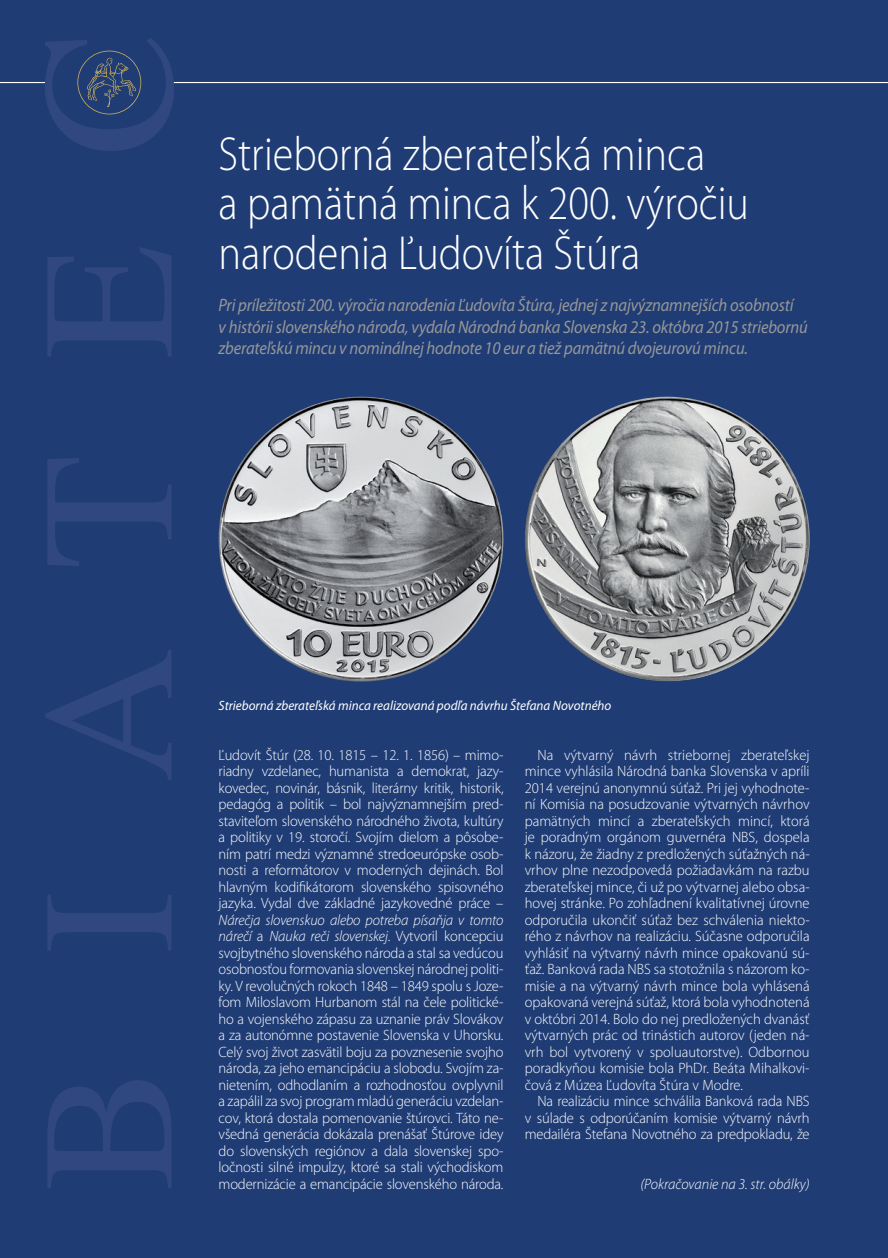
<style>
.page{position:relative;width:888px;height:1258px;background:#1f3c75}
.page>*{position:absolute;margin:0;border:0;box-sizing:border-box;transform-origin:0 0}
.t1{font:300 48px/49.5px "Myriad Pro";color:#fff;scale:.88 1}
.t2{font:italic 18px/21.6px "Myriad Pro";letter-spacing:-.01em;color:#969798;scale:.92 1}
.t3{font:300 15px/16.5px "Myriad Pro";letter-spacing:-.01em;color:#fff;text-align:justify}
.t4{font:italic 300 15px "Myriad Pro";color:#fff}
.t5{font:italic 13.5px "Myriad Pro";color:#fff}
.s1{font-style:italic}
</style>
<div class="page">
<hr style="left:0;top:82px;width:888px;height:1px;background:#fff">
<div style="left:45px;top:53px;width:129px;height:60px;background:#1f3c75;border-radius:50%"></div>
<svg style="left:77px;top:51px;width:64px;height:63px"></svg>
<img style="left:219px;top:397px;width:284px;height:285px;border-radius:142px">
<img style="left:525px;top:397px;width:285px;height:285px;border-radius:142px">
<h1 class="t1" style="left:219px;top:130px;width:604px">Strieborná zberateľská minca<br>a pamätná minca k 200. výročiu narodenia Ľudovíta Štúra</h1>
<p class="t2" style="left:219px;top:294px;width:642px">Pri príležitosti 200. výročia narodenia Ľudovíta Štúra, jednej z najvýznamnejších osobností<br>v histórii slovenského národa, vydala Národná banka Slovenska 23. októbra 2015 striebornú zberateľskú mincu v nominálnej hodnote 10 eur a tiež pamätnú dvojeurovú mincu.</p>
<p class="t5" style="left:219px;top:697px;width:394px">Strieborná zberateľská minca realizovaná podľa návrhu Štefana Novotného</p>
<p class="t3" style="left:219px;top:747px;width:286px">Ľudovít Štúr (28. 10. 1815 – 12. 1. 1856) – mimo&shy;riadny vzdelanec, humanista a demokrat, jazy&shy;kovedec, novinár, básnik, literárny kritik, historik, pedagóg a politik – bol najvýznamnejším pred&shy;staviteľom slovenského národného života, kultúry a politiky v 19. storočí. Svojím dielom a pôsobe&shy;ním patrí medzi významné stredoeurópske osob&shy;nosti a reformátorov v moderných dejinách. Bol hlavným kodifikátorom slovenského spisovného jazyka. Vydal dve základné jazykovedné práce –</p>
<p class="t3" style="left:219px;top:912px;width:286px"><span class="s1">Nárečja slovenskuo alebo potreba písaňja v tomto nárečí</span> a <span class="s1">Nauka reči slovenskej</span>. Vytvoril koncepciu svojbytného slovenského národa a stal sa vedúcou osobnosťou formovania slovenskej národnej politi&shy;ky. V revolučných rokoch 1848 – 1849 spolu s Joze&shy;fom Miloslavom Hurbanom stál na čele politické&shy;ho a vojenského zápasu za uznanie práv Slovákov a za autonómne postavenie Slovenska v Uhorsku.<br>Celý svoj život zasvätil boju za povznesenie svojho národa, za jeho emancipáciu a slobodu. Svojím za&shy;nietením, odhodlaním a rozhodnosťou ovplyvnil a zapálil za svoj program mladú generáciu vzdelan&shy;cov, ktorá dostala pomenovanie štúrovci. Táto ne&shy;všedná generácia dokázala prenášať Štúrove idey do slovenských regiónov a dala slovenskej spo&shy;ločnosti silné impulzy, ktoré sa stali východiskom modernizácie a emancipácie slovenského národa.</p>
<p class="t3" style="left:525px;top:747px;width:286px;text-indent:13px">Na výtvarný návrh striebornej zberateľskej mince vyhlásila Národná banka Slovenska v apríli 2014 verejnú anonymnú súťaž. Pri jej vyhodnote&shy;ní Komisia na posudzovanie výtvarných návrhov pamätných mincí a zberateľských mincí, ktorá je poradným orgánom guvernéra NBS, dospela k názoru, že žiadny z predložených súťažných ná&shy;vrhov plne nezodpovedá požiadavkám na razbu zberateľskej mince, či už po výtvarnej alebo obsa&shy;hovej stránke. Po zohľadnení kvalitatívnej úrovne odporučila ukončiť súťaž bez schválenia niekto&shy;rého z návrhov na realizáciu. Súčasne odporučila vyhlásiť na výtvarný návrh mince opakovanú sú&shy;ťaž. Banková rada NBS sa stotožnila s názorom ko&shy;misie a na výtvarný návrh mince bola vyhlásená opakovaná verejná súťaž, ktorá bola vyhodnotená v októbri 2014. Bolo do nej predložených dvanásť výtvarných prác od trinástich autorov (jeden ná&shy;vrh bol vytvorený v spoluautorstve). Odbornou poradkyňou komisie bola PhDr. Beáta Mihalkovi&shy;čová z Múzea Ľudovíta Štúra v Modre.</p>
<p class="t3" style="left:525px;top:1093px;width:286px;text-align:center">Na realizáciu mince schválila Banková rada NBS<br>v súlade s odporúčaním komisie výtvarný návrh medailéra Štefana Novotného za predpokladu, že</p>
<p class="t4" style="left:640px;top:1176px;width:171px">(Pokračovanie na 3. str. obálky)</p>
</div>
